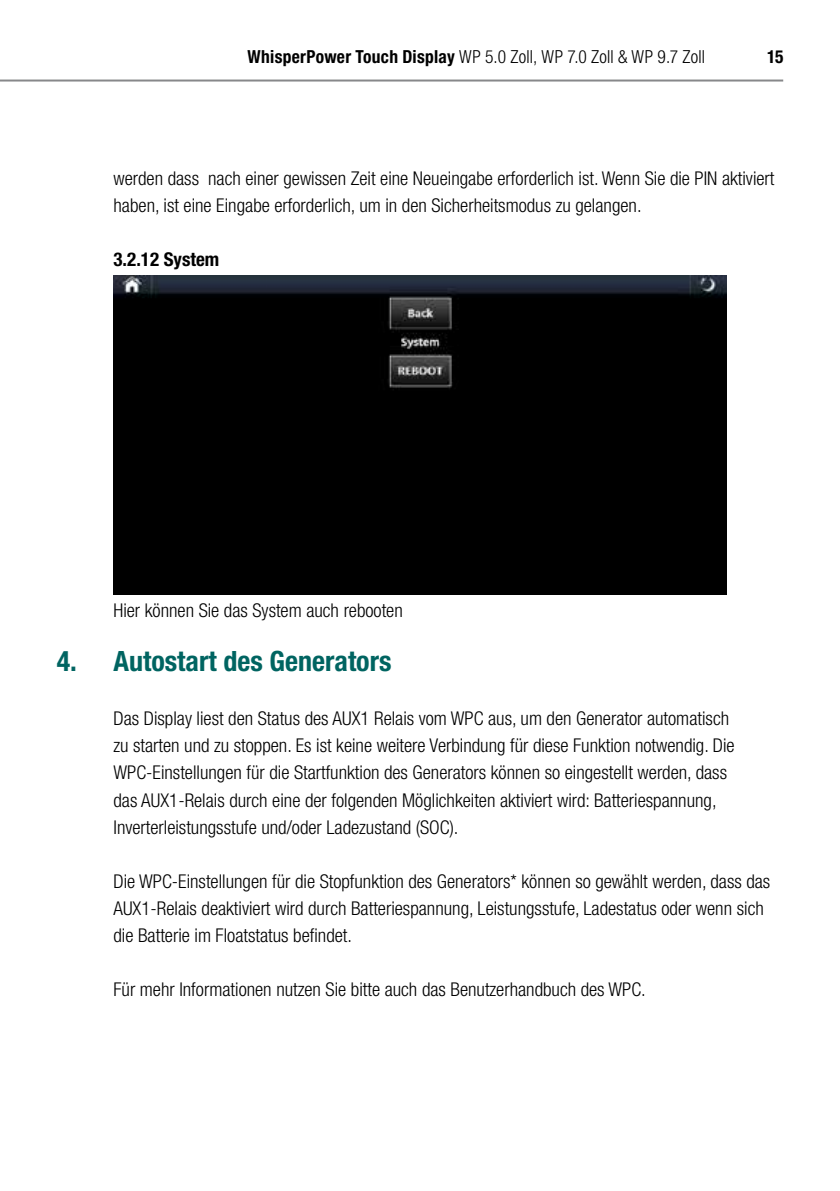
<style>
.page{position:relative;width:840px;height:1191px;background:#fff}
.page>*{position:absolute;margin:0;border:0;box-sizing:border-box;transform-origin:0 0}
.t1{font:700 condensed 28px "Helvetica Neue LT Pro";color:#006461}
.t2{font:300 condensed 19px/27px "Helvetica Neue";color:#000}
.t3{font:700 condensed 19px "Helvetica Neue LT Pro";color:#000}
.t4{font:300 condensed 18px "Helvetica Neue LT Pro";letter-spacing:.015em;color:#000}
.t5{font:700 condensed 18px "Helvetica Neue LT Pro";color:#000}
.s1{font-weight:700}
</style>
<div class="page">
<hr style="left:0;top:80px;width:782px;height:2px;background:#87888a">
<img style="left:113px;top:276px;width:613px;height:318px">
<p class="t4" style="left:247px;top:47px;width:459px"><span class="s1">WhisperPower Touch Display</span> WP 5.0 Zoll, WP 7.0 Zoll &amp; WP 9.7 Zoll</p>
<p class="t5" style="left:766px;top:46px;width:18px">15</p>
<p class="t2" style="left:113px;top:165px;width:662px">werden dass nach einer gewissen Zeit eine Neueingabe erforderlich ist. Wenn Sie die PIN aktiviert haben, ist eine Eingabe erforderlich, um in den Sicherheitsmodus zu gelangen.</p>
<p class="t3" style="left:113px;top:248px;width:107px">3.2.12 System</p>
<p class="t2" style="left:113px;top:597px;width:291px">Hier können Sie das System auch rebooten</p>
<h1 class="t1" style="left:57px;top:644px;width:336px">4. Autostart des Generators</h1>
<p class="t2" style="left:113px;top:705px;width:622px">Das Display liest den Status des AUX1 Relais vom WPC aus, um den Generator automatisch zu starten und zu stoppen. Es ist keine weitere Verbindung für diese Funktion notwendig. Die WPC-Einstellungen für die Startfunktion des Generators können so eingestellt werden, dass das AUX1-Relais durch eine der folgenden Möglichkeiten aktiviert wird: Batteriespannung, Inverterleistungsstufe und/oder Ladezustand (SOC).</p>
<p class="t2" style="left:113px;top:867px;width:658px">Die WPC-Einstellungen für die Stopfunktion des Generators* können so gewählt werden, dass das<br>AUX1-Relais deaktiviert wird durch Batteriespannung, Leistungsstufe, Ladestatus oder wenn sich die Batterie im Floatstatus befindet.</p>
<p class="t2" style="left:113px;top:975px;width:533px">Für mehr Informationen nutzen Sie bitte auch das Benutzerhandbuch des WPC.</p>
</div>
